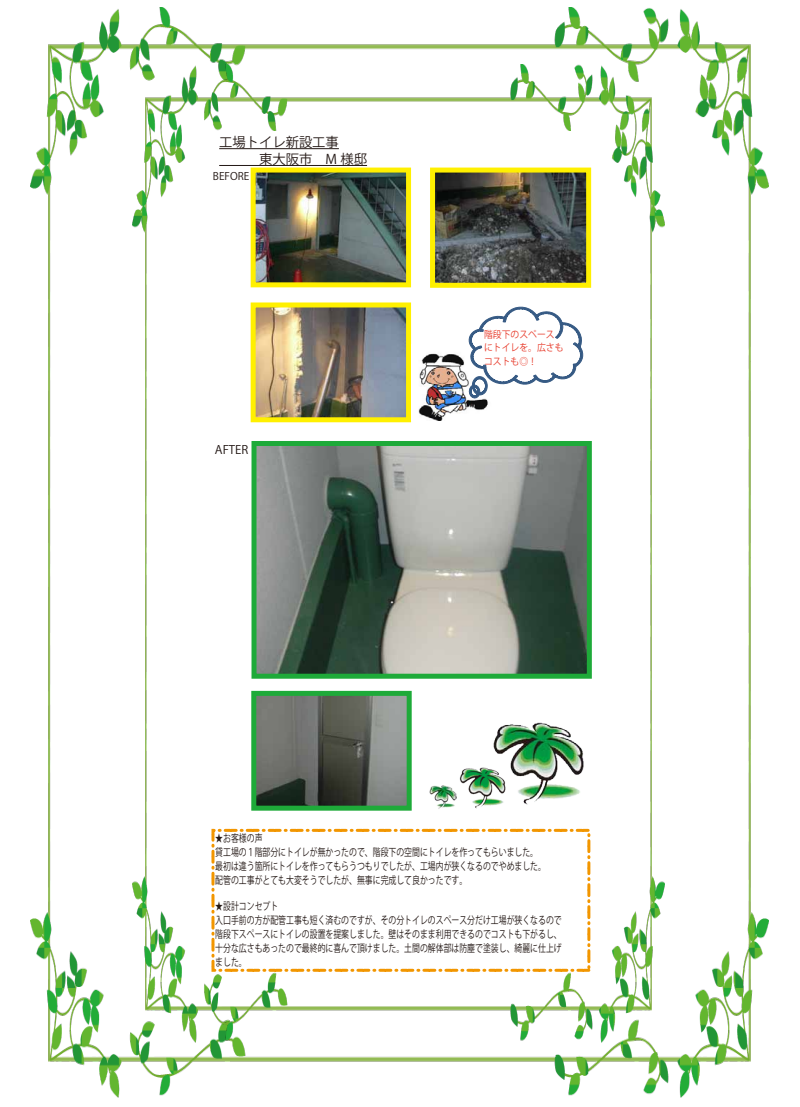
<style>
.page{position:relative;width:800px;height:1107px;background:#fff}
.page>*{position:absolute;margin:0;border:0;box-sizing:border-box;transform-origin:0 0}
.t1{font:13.3px/16.8px "Koz Go Pro";color:#231815}
.t2{font:11.8px "Koz Go Pro";color:#231815}
.t3{font:10.5px/14px "Koz Go Pro";color:#231815;scale:.75 1}
.t4{font:10.5px "Koz Go Pro";color:#231815}
.t5{font:9.8px/13.3px "Koz Go Pro";color:#e73828;scale:.9 1}
</style>
<div class="page">
<img style="left:30px;top:7px;width:738px;height:1091px">
<img style="left:132px;top:64px;width:532px;height:978px">
<p class="t1" style="left:219px;top:134px;width:149px">工場トイレ新設工事<br>　　　東大阪市　M 様邸</p>
<p class="t4" style="left:213px;top:170px;width:38px">BEFORE</p>
<p class="t2" style="left:215px;top:442px;width:35px">AFTER</p>
<p class="t5" style="left:484px;top:328px;width:90px">階段下のスペースにトイレを。広さもコストも◎！</p>
<p class="t3" style="left:215px;top:831px;width:443px">★お客様の声<br>貸工場の１階部分にトイレが無かったので、階段下の空間にトイレを作ってもらいました。最初は違う箇所にトイレを作ってもらうつもりでしたが、工場内が狭くなるのでやめました。配管の工事がとても大変そうでしたが、無事に完成して良かったです。</p>
<p class="t3" style="left:215px;top:900px;width:464px">★設計コンセプト<br>入口手前の方が配管工事も短く済むのですが、その分トイレのスペース分だけ工場が狭くなるので階段下スペースにトイレの設置を提案しました。壁はそのまま利用できるのでコストも下がるし、十分な広さもあったので最終的に喜んで頂けました。土間の解体部は防塵で塗装し、綺麗に仕上げました。</p>
</div>
